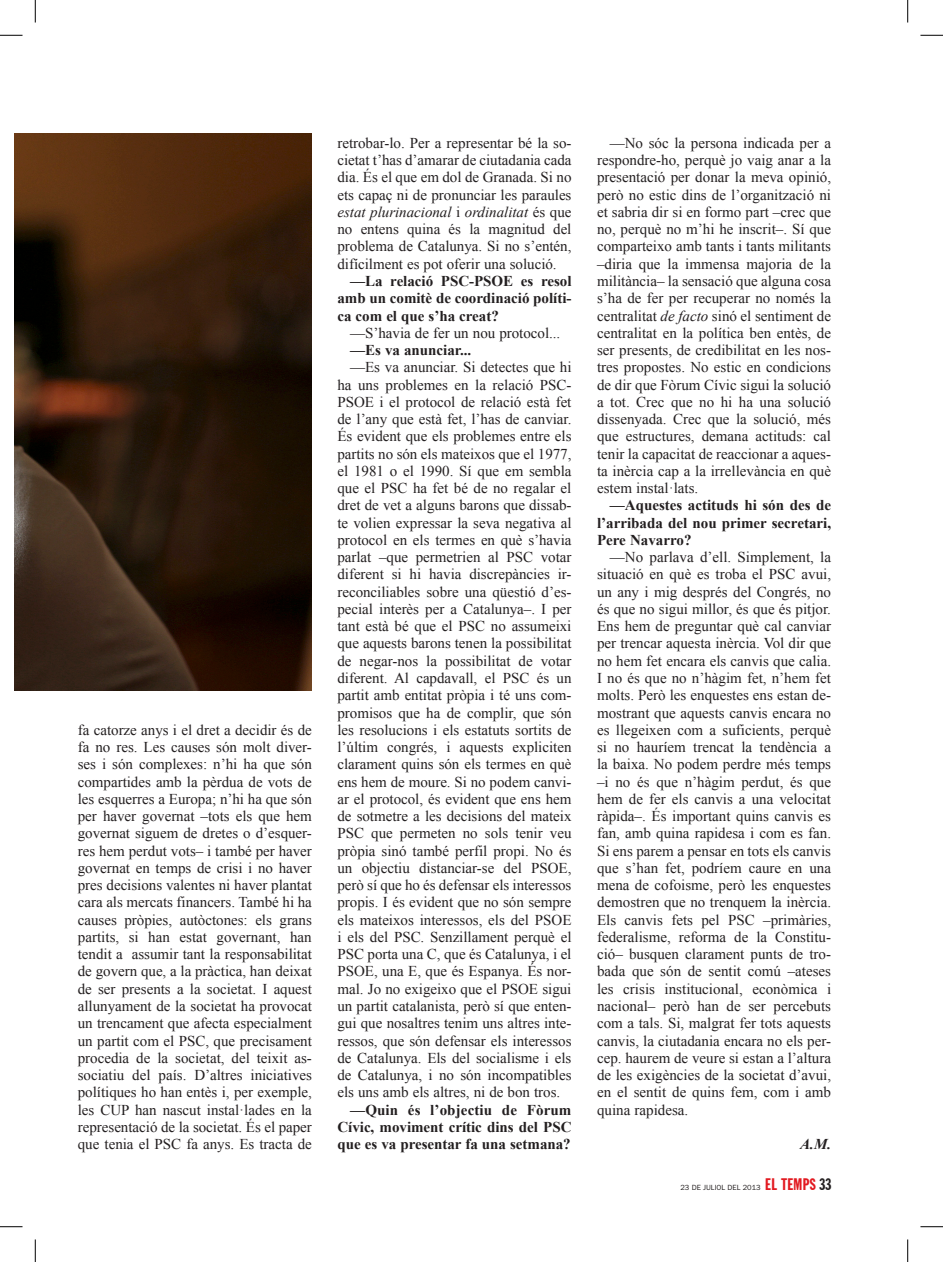
<style>
.page{position:relative;width:943px;height:1262px;background:#fff}
.page>*{position:absolute;margin:0;border:0;box-sizing:border-box;transform-origin:0 0}
.t1{font:15px/17.2px "Times New Roman";color:#231f20;text-align:justify}
.t2{font:700 15px/17.2px "Times New Roman";color:#231f20;text-align:justify}
.t3{font:italic 700 15px "Times New Roman";color:#231f20}
.t4{font:7.5px "ITC Franklin Gothic Std";color:#231f20}
.s1{font-style:italic}
.s2{font-family:"Franklin Gothic EC";font-size:16.35px;color:#e21a21}
.s3{font-family:"Franklin Gothic EC";font-size:16.35px}
</style>
<div class="page">
<img style="left:14px;top:133px;width:298px;height:557px">
<svg style="left:0;top:35px;width:22px;height:1px"></svg>
<svg style="left:920px;top:35px;width:22px;height:1px"></svg>
<svg style="left:0;top:1226px;width:22px;height:1px"></svg>
<svg style="left:920px;top:1226px;width:22px;height:1px"></svg>
<svg style="left:35px;top:0;width:1px;height:23px"></svg>
<svg style="left:35px;top:1239px;width:1px;height:22px"></svg>
<svg style="left:907px;top:0;width:1px;height:23px"></svg>
<svg style="left:907px;top:1239px;width:1px;height:22px"></svg>
<p class="t1" style="left:78px;top:720px;width:235px">fa catorze anys i el dret a decidir és de fa no res. Les causes són molt diver&shy;ses i són complexes: n’hi ha que són compartides amb la pèrdua de vots de les esquerres a Europa; n’hi ha que són per haver governat –tots els que hem governat siguem de dretes o d’esquer&shy;res hem perdut vots– i també per haver governat en temps de crisi i no haver pres decisions valentes ni haver plantat cara als mercats financers. També hi ha causes pròpies, autòctones: els grans partits, si han estat governant, han tendit a assumir tant la responsabilitat de govern que, a la pràctica, han deixat de ser presents a la societat. I aquest allunyament de la societat ha provocat un trencament que afecta especialment un partit com el PSC, que precisament procedia de la societat, del teixit as&shy;sociatiu del país. D’altres iniciatives polítiques ho han entès i, per exemple, les CUP han nascut instal·lades en la representació de la societat. És el paper que tenia el PSC fa anys. Es tracta de</p>
<p class="t1" style="left:337px;top:134px;width:235px">retrobar-lo. Per a representar bé la so&shy;cietat t’has d’amarar de ciutadania cada dia. És el que em dol de Granada. Si no ets capaç ni de pronunciar les paraules <span class="s1">estat plurinacional</span> i <span class="s1">ordinalitat</span> és que no entens quina és la magnitud del problema de Catalunya. Si no s’entén, difícilment es pot oferir una solució.</p>
<p class="t2" style="left:337px;top:272px;width:235px;text-indent:13px">—La relació PSC-PSOE es resol amb un comitè de coordinació políti&shy;ca com el que s’ha creat?</p>
<p class="t1" style="left:350px;top:324px;width:212px">—S’havia de fer un nou protocol...</p>
<p class="t2" style="left:350px;top:341px;width:122px">—Es va anunciar...</p>
<p class="t1" style="left:337px;top:358px;width:235px;text-indent:13px">—Es va anunciar. Si detectes que hi ha uns problemes en la relació PSC-PSOE i el protocol de relació està fet de l’any que està fet, l’has de canviar.<br>És evident que els problemes entre els partits no són els mateixos que el 1977, el 1981 o el 1990. Sí que em sembla que el PSC ha fet bé de no regalar el dret de vet a alguns barons que dissab&shy;te volien expressar la seva negativa al protocol en els termes en què s’havia parlat –que permetrien al PSC votar diferent si hi havia discrepàncies ir&shy;reconciliables sobre una qüestió d’es&shy;pecial interès per a Catalunya–. I per tant està bé que el PSC no assumeixi que aquests barons tenen la possibilitat de negar-nos la possibilitat de votar diferent. Al capdavall, el PSC és un partit amb entitat pròpia i té uns com&shy;promisos que ha de complir, que són les resolucions i els estatuts sortits de l’últim congrés, i aquests expliciten clarament quins són els termes en què ens hem de moure. Si no podem canvi&shy;ar el protocol, és evident que ens hem de sotmetre a les decisions del mateix PSC que permeten no sols tenir veu pròpia sinó també perfil propi. No és un objectiu distanciar-se del PSOE, però sí que ho és defensar els interessos propis. I és evident que no són sempre els mateixos interessos, els del PSOE i els del PSC. Senzillament perquè el PSC porta una C, que és Catalunya, i el PSOE, una E, que és Espanya. És nor&shy;mal. Jo no exigeixo que el PSOE sigui un partit catalanista, però sí que enten&shy;gui que nosaltres tenim uns altres inte&shy;ressos, que són defensar els interessos de Catalunya. Els del socialisme i els de Catalunya, i no són incompatibles els uns amb els altres, ni de bon tros.</p>
<p class="t2" style="left:337px;top:1100px;width:235px;text-indent:13px">—Quin és l’objectiu de Fòrum Cívic, moviment crític dins del PSC que es va presentar fa una setmana?</p>
<p class="t1" style="left:597px;top:134px;width:235px;text-indent:13px">—No sóc la persona indicada per a respondre-ho, perquè jo vaig anar a la presentació per donar la meva opinió, però no estic dins de l’organització ni et sabria dir si en formo part –crec que no, perquè no m’hi he inscrit–. Sí que comparteixo amb tants i tants militants –diria que la immensa majoria de la militància– la sensació que alguna cosa s’ha de fer per recuperar no només la centralitat <span class="s1">de facto</span> sinó el sentiment de centralitat en la política ben entès, de ser presents, de credibilitat en les nos&shy;tres propostes. No estic en condicions de dir que Fòrum Cívic sigui la solució a tot. Crec que no hi ha una solució dissenyada. Crec que la solució, més que estructures, demana actituds: cal tenir la capacitat de reaccionar a aques&shy;ta inèrcia cap a la irrellevància en què estem instal·lats.</p>
<p class="t2" style="left:597px;top:496px;width:235px;text-indent:13px">—Aquestes actituds hi són des de l’arribada del nou primer secretari, Pere Navarro?</p>
<p class="t1" style="left:597px;top:548px;width:235px;text-indent:13px">—No parlava d’ell. Simplement, la situació en què es troba el PSC avui, un any i mig després del Congrés, no és que no sigui millor, és que és pitjor.<br>Ens hem de preguntar què cal canviar per trencar aquesta inèrcia. Vol dir que no hem fet encara els canvis que calia.<br>I no és que no n’hàgim fet, n’hem fet molts. Però les enquestes ens estan de&shy;mostrant que aquests canvis encara no es llegeixen com a suficients, perquè si no hauríem trencat la tendència a la baixa. No podem perdre més temps –i no és que n’hàgim perdut, és que hem de fer els canvis a una velocitat ràpida–. És important quins canvis es fan, amb quina rapidesa i com es fan.<br>Si ens parem a pensar en tots els canvis que s’han fet, podríem caure en una mena de cofoisme, però les enquestes demostren que no trenquem la inèrcia.<br>Els canvis fets pel PSC –primàries, federalisme, reforma de la Constitu&shy;ció– busquen clarament punts de tro&shy;bada que són de sentit comú –ateses les crisis institucional, econòmica i nacional– però han de ser percebuts com a tals. Si, malgrat fer tots aquests canvis, la ciutadania encara no els per&shy;cep. haurem de veure si estan a l’altura de les exigències de la societat d’avui, en el sentit de quins fem, com i amb quina rapidesa.</p>
<p class="t3" style="left:800px;top:1133px;width:32px">A.M.</p>
<p class="t4" style="left:680px;top:1182px;width:152px">23 DE JULIOL DEL 2013 <span class="s2">EL TEMPS</span> <span class="s3">33</span></p>
</div>
